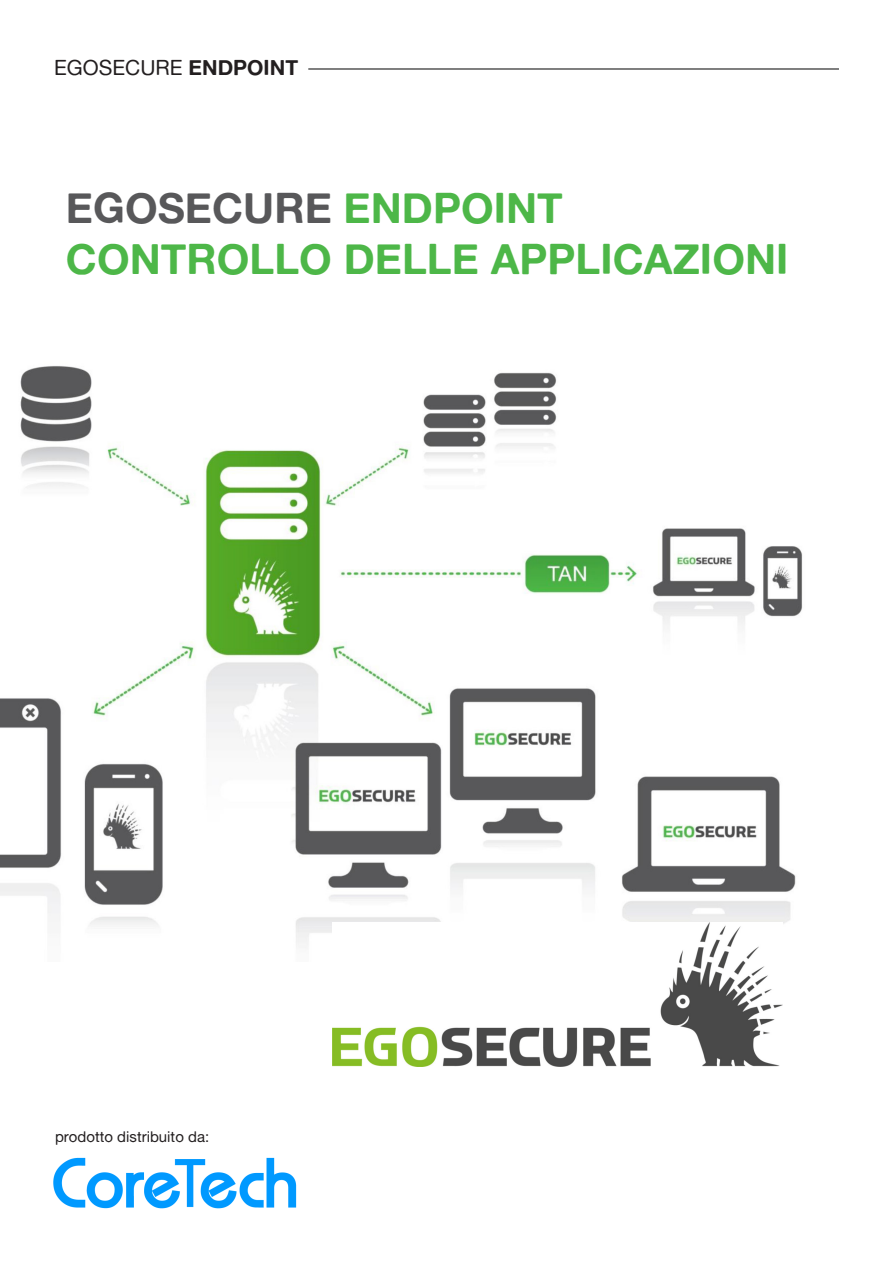
<style>
.page{position:relative;width:893px;height:1263px;background:#fff}
.page>*{position:absolute;margin:0;border:0;box-sizing:border-box;transform-origin:0 0}
.t1{font:42px/51px "Alte Haas Grotesk Bold";color:#4db748}
.t2{font:21px "Alte Haas Grotesk";color:#231f20}
.Paragrafo{font:15px "Alte Haas Grotesk";color:#231f20}
.s1{font-family:"Alte Haas Grotesk Bold"}
.s2{color:#58585a}
</style>
<div class="page">
<hr style="left:308px;top:69px;width:531px;height:1px;background:#000">
<img style="left:53px;top:1157px;width:244px;height:52px">
<img style="left:0;top:366px;width:803px;height:582px">
<img style="left:332px;top:923px;width:451px;height:144px">
<p class="t2" style="left:54px;top:55px;width:246px">EGOSECURE <span class="s1">ENDPOINT</span></p>
<p class="t1" style="left:66px;top:181px;width:724px"><span class="s2">EGOSECURE</span> ENDPOINT<br>CONTROLLO DELLE APPLICAZIONI</p>
<p class="Paragrafo" style="left:55px;top:1128px;width:156px">prodotto distribuito da:</p>
</div>
